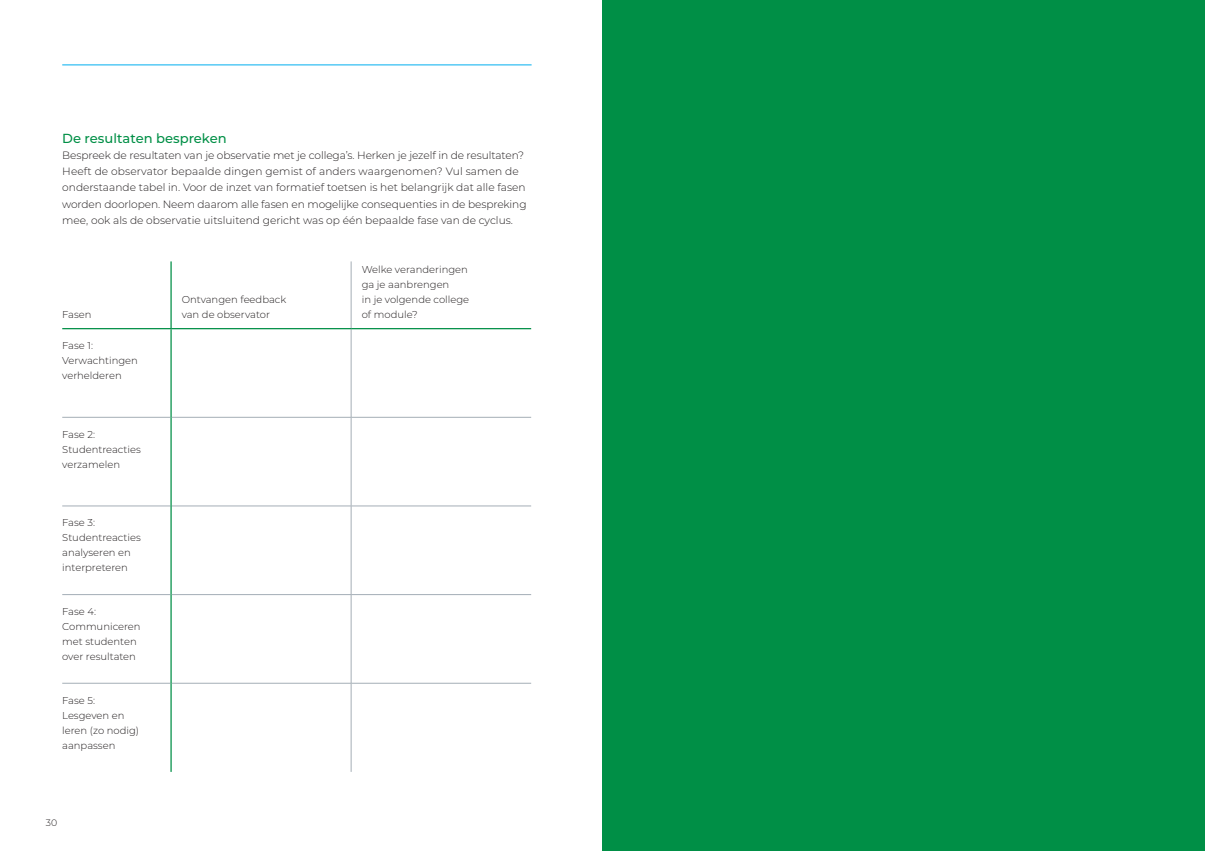
<style>
.page{position:relative;width:1205px;height:851px;background:#fff}
.page>*{position:absolute;margin:0;border:0;box-sizing:border-box;transform-origin:0 0}
.t1{font:500 13.12px "Montserrat";color:#008f46}
.t2{font:300 10.62px/16.2px "Montserrat";color:#231f20}
.t3{font:300 10px/15px "Montserrat";color:#231f20}
.t4{font:300 9.38px "Montserrat";color:#231f20}
</style>
<div class="page">
<hr style="left:351px;top:261px;width:1px;height:67px;background:#a4aeb6">
<hr style="left:351px;top:329px;width:1px;height:88px;background:#a4aeb6">
<hr style="left:62px;top:417px;width:108px;height:1px;background:#a4aeb6">
<hr style="left:172px;top:417px;width:179px;height:1px;background:#a4aeb6">
<hr style="left:351px;top:417px;width:180px;height:1px;background:#a4aeb6">
<hr style="left:351px;top:417px;width:1px;height:88px;background:#a4aeb6">
<hr style="left:62px;top:505px;width:108px;height:1px;background:#a4aeb6">
<hr style="left:172px;top:505px;width:179px;height:1px;background:#a4aeb6">
<hr style="left:351px;top:505px;width:180px;height:1px;background:#a4aeb6">
<hr style="left:351px;top:506px;width:1px;height:88px;background:#a4aeb6">
<hr style="left:62px;top:594px;width:108px;height:1px;background:#a4aeb6">
<hr style="left:172px;top:594px;width:179px;height:1px;background:#a4aeb6">
<hr style="left:351px;top:594px;width:180px;height:1px;background:#a4aeb6">
<hr style="left:351px;top:594px;width:1px;height:89px;background:#a4aeb6">
<hr style="left:62px;top:683px;width:108px;height:1px;background:#a4aeb6">
<hr style="left:172px;top:683px;width:179px;height:1px;background:#a4aeb6">
<hr style="left:351px;top:683px;width:180px;height:1px;background:#a4aeb6">
<hr style="left:351px;top:683px;width:1px;height:88px;background:#a4aeb6">
<hr style="left:62px;top:328px;width:109px;height:1px;background:#008f46">
<hr style="left:171px;top:328px;width:180px;height:1px;background:#008f46">
<hr style="left:351px;top:328px;width:180px;height:1px;background:#008f46">
<hr style="left:170px;top:261px;width:2px;height:67px;background:#008f46">
<hr style="left:170px;top:329px;width:2px;height:88px;background:#008f46">
<hr style="left:170px;top:417px;width:2px;height:89px;background:#008f46">
<hr style="left:170px;top:506px;width:2px;height:88px;background:#008f46">
<hr style="left:170px;top:594px;width:2px;height:89px;background:#008f46">
<hr style="left:170px;top:683px;width:2px;height:88px;background:#008f46">
<hr style="left:62px;top:65px;width:469px;height:1px;background:#00aeef">
<div style="left:602px;top:0;width:603px;height:850px;background:#008f46"></div>
<p class="t1" style="left:62px;top:129px;width:166px">De resultaten bespreken</p>
<p class="t2" style="left:62px;top:147px;width:466px">Bespreek de resultaten van je observatie met je collega’s. Herken je jezelf in de resultaten?<br>Heeft de observator bepaalde dingen gemist of anders waargenomen? Vul samen de onderstaande tabel in. Voor de inzet van formatief toetsen is het belangrijk dat alle fasen worden doorlopen. Neem daarom alle fasen en mogelijke consequenties in de bespreking mee, ook als de observatie uitsluitend gericht was op één bepaalde fase van de cyclus.</p>
<p class="t3" style="left:62px;top:306px;width:31px">Fasen</p>
<p class="t3" style="left:62px;top:337px;width:77px">Fase 1:<br>Verwachtingen verhelderen</p>
<p class="t3" style="left:62px;top:426px;width:80px">Fase 2:<br>Studentreacties verzamelen</p>
<p class="t3" style="left:62px;top:515px;width:80px">Fase 3:<br>Studentreacties analyseren en interpreteren</p>
<p class="t3" style="left:62px;top:603px;width:80px">Fase 4:<br>Communiceren met studenten over resultaten</p>
<p class="t3" style="left:62px;top:692px;width:78px">Fase 5:<br>Lesgeven en leren (zo nodig) aanpassen</p>
<p class="t4" style="left:46px;top:815px;width:13px">30</p>
<p class="t3" style="left:182px;top:291px;width:106px">Ontvangen feedback van de observator</p>
<p class="t3" style="left:362px;top:261px;width:109px">Welke veranderingen ga je aanbrengen<br>in je volgende college of module?</p>
</div>
